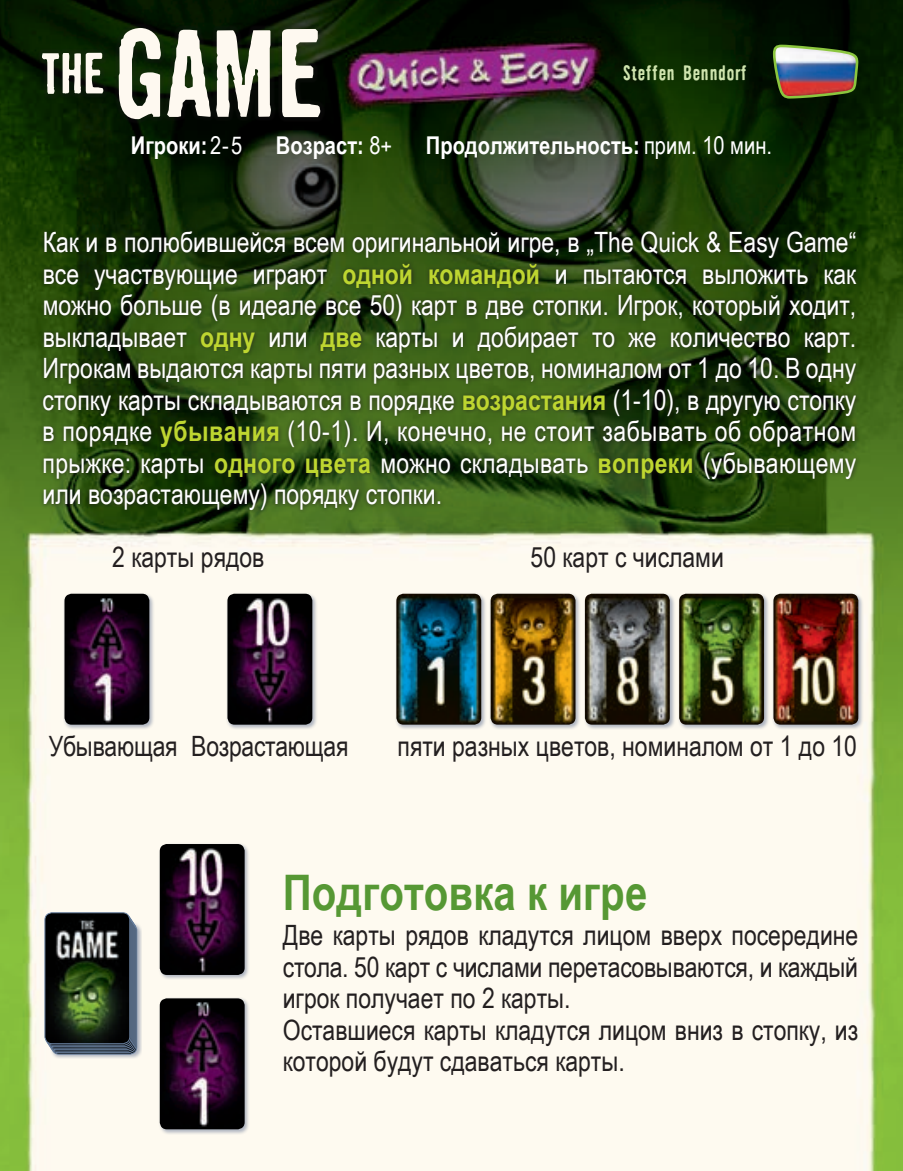
<style>
.page{position:relative;width:903px;height:1171px;background:#fff}
.page>*{position:absolute;margin:0;border:0;box-sizing:border-box;transform-origin:0 0}
.t1{font:145.6px "Dirty Seven Two";color:#fef9f0}
.t2{font:67.2px "Dirty Seven Two";color:#fef9f0}
.t3{font:700 49px "Arial Narrow";letter-spacing:.005em;color:#569834}
.t4{font:28px/31.5px "Arial Narrow";color:#fff;text-align:justify}
.t5{font:28px/31.5px "Arial Narrow";color:#231f20}
.t6{font:700 24.5px "Arial Narrow";color:#fff}
.t7{font:24.5px "Dirty Seven Two";color:#cfe4ae}
.s1{font-weight:400}
.s2{font-weight:700;color:#bed630}
</style>
<div class="page">
<img style="left:0;top:0;width:903px;height:1171px">
<div style="left:158px;top:997px;width:92px;height:137px;background:#5e6e90;opacity:.5"></div>
<img style="left:160px;top:998px;width:85px;height:131px">
<div style="left:158px;top:842px;width:92px;height:138px;background:#5e6e90;opacity:.5"></div>
<img style="left:160px;top:844px;width:85px;height:131px">
<div style="left:50px;top:921px;width:92px;height:138px;background:#5e6e90;opacity:.5"></div>
<div style="left:51px;top:921px;width:85px;height:132px;border:1px solid #6a82a1;border-radius:7px"></div>
<div style="left:49px;top:918px;width:85px;height:132px;border:1px solid #6a82a1;border-radius:7px"></div>
<div style="left:47px;top:915px;width:85px;height:132px;border:1px solid #6a82a1;border-radius:7px"></div>
<img style="left:45px;top:913px;width:85px;height:130px">
<div style="left:45px;top:912px;width:85px;height:132px;border:1px solid #6a82a1;border-radius:7px"></div>
<div style="left:63px;top:592px;width:92px;height:138px;background:#5e6e90;opacity:.5"></div>
<img style="left:64px;top:594px;width:85px;height:130px">
<div style="left:226px;top:592px;width:92px;height:138px;background:#5e6e90;opacity:.5"></div>
<img style="left:227px;top:594px;width:85px;height:130px">
<div style="left:395px;top:592px;width:92px;height:138px;background:#5e6e90;opacity:.5"></div>
<img style="left:396px;top:594px;width:85px;height:130px">
<div style="left:489px;top:592px;width:92px;height:138px;background:#5e6e90;opacity:.5"></div>
<img style="left:491px;top:594px;width:84px;height:130px">
<div style="left:583px;top:592px;width:92px;height:138px;background:#5e6e90;opacity:.5"></div>
<img style="left:585px;top:594px;width:85px;height:130px">
<div style="left:678px;top:592px;width:92px;height:138px;background:#5e6e90;opacity:.5"></div>
<img style="left:679px;top:594px;width:85px;height:130px">
<div style="left:772px;top:592px;width:92px;height:138px;background:#5e6e90;opacity:.5"></div>
<img style="left:773px;top:594px;width:85px;height:130px">
<div style="left:39px;top:227px;width:822px;height:286px;background:#231f20;opacity:.75"></div>
<div style="left:37px;top:48px;width:72px;height:52px;background:#231f20;opacity:.2"></div>
<div style="left:114px;top:23px;width:211px;height:101px;background:#231f20;opacity:.2"></div>
<svg style="left:772px;top:43px;width:87px;height:57px;background:#757270"></svg>
<p class="t2" style="left:39px;top:39px;width:68px">THE</p>
<p class="t1" style="left:113px;top:0;width:214px">GAME</p>
<p class="t6" style="left:131px;top:127px;width:113px">Игроки: <span class="s1">2-5</span></p>
<p class="t6" style="left:276px;top:127px;width:118px">Возраст: <span class="s1">8+</span></p>
<p class="t6" style="left:426px;top:127px;width:348px">Продолжительность: <span class="s1">прим. 10 мин.</span></p>
<p class="t7" style="left:623px;top:60px;width:126px">Steffen Benndorf</p>
<p class="t4" style="left:43px;top:225px;width:815px">Как и в полюбившейся всем оригинальной игре, в „The Quick &amp; Easy Game“ все участвующие играют <span class="s2">одной командой</span> и пытаются выложить как можно больше (в идеале все 50) карт в две стопки. Игрок, который ходит, выкладывает <span class="s2">одну</span> или <span class="s2">две</span> карты и добирает то же количество карт.<br>Игрокам выдаются карты пяти разных цветов, номиналом от 1 до 10. В одну стопку карты складываются в порядке <span class="s2">возрастания</span> (1-10), в другую стопку в порядке <span class="s2">убывания</span> (10-1). И, конечно, не стоит забывать об обратном прыжке: карты <span class="s2">одного цвета</span> можно складывать <span class="s2">вопреки</span> (убывающему или возрастающему) порядку стопки.</p>
<p class="t5" style="left:112px;top:540px;width:154px">2 карты рядов</p>
<p class="t5" style="left:531px;top:540px;width:195px">50 карт с числами</p>
<p class="t5" style="left:49px;top:729px;width:130px">Убывающая</p>
<p class="t5" style="left:191px;top:729px;width:159px">Возрастающая</p>
<p class="t5" style="left:398px;top:729px;width:461px">пяти разных цветов, номиналом от 1 до 10</p>
<p class="t3" style="left:283px;top:856px;width:366px">Подготовка к игре</p>
<p class="t5" style="left:283px;top:918px;width:577px">Две карты рядов кладутся лицом вверх посередине стола. 50 карт с числами перетасовываются, и каждый</p>
<p class="t5" style="left:283px;top:981px;width:289px">игрок получает по 2 карты.</p>
<p class="t5" style="left:283px;top:1013px;width:577px">Оставшиеся карты кладутся лицом вниз в стопку, из которой будут сдаваться карты.</p>
</div>
